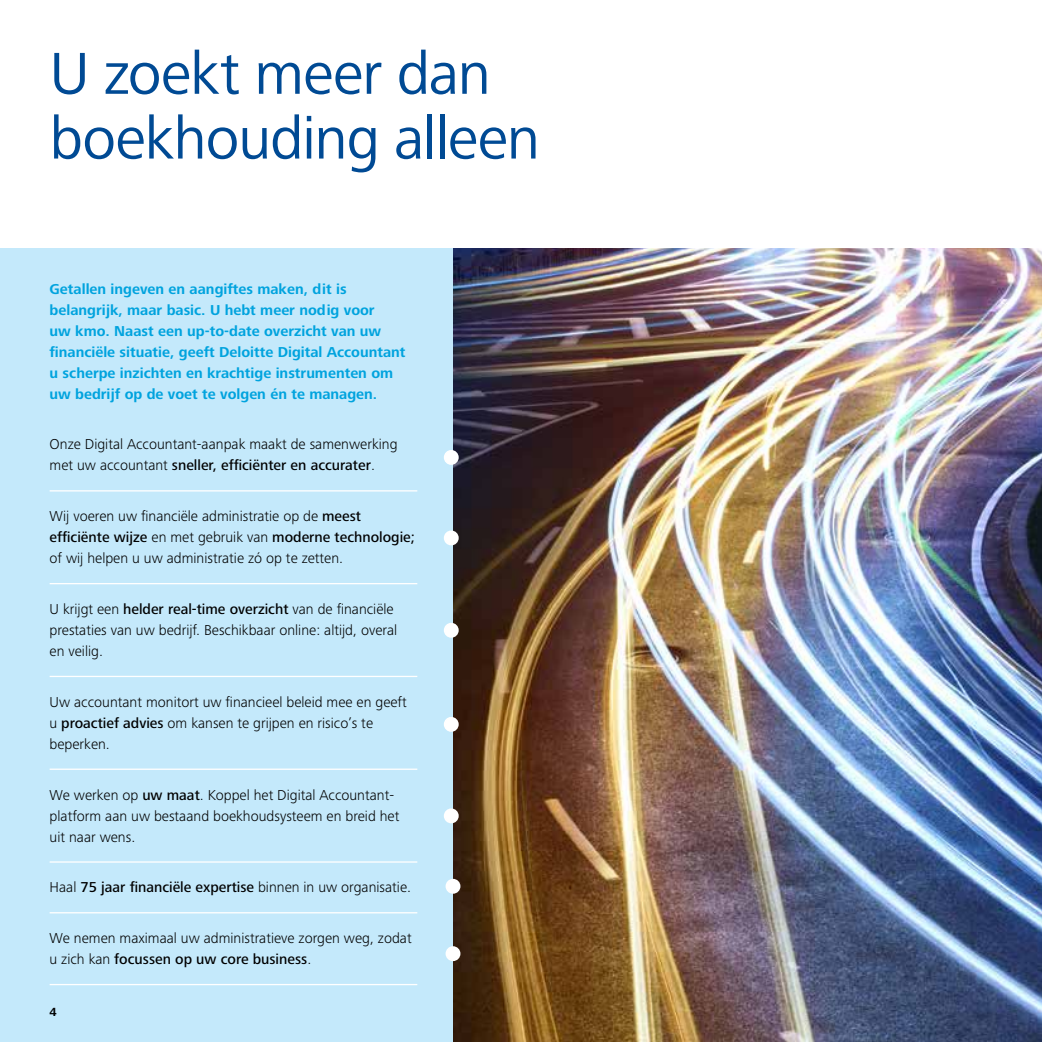
<style>
.page{position:relative;width:1042px;height:1042px;background:#fff}
.page>*{position:absolute;margin:0;border:0;box-sizing:border-box;transform-origin:0 0}
.t1{font:61.25px/64.8px "Frutiger Next Pro";letter-spacing:-.015em;color:#004a94}
.t2{font:300 14.88px/21px "Frutiger Next Pro";color:#000}
.t3{font:700 14.88px/21px "Frutiger Next Pro";color:#00a3de}
.t4{font:700 12.25px "Frutiger Next Pro";color:#000}
.s1{font-weight:500}
</style>
<div class="page">
<img style="left:452px;top:248px;width:590px;height:794px">
<div style="left:0;top:248px;width:452px;height:794px;background:#c4e9fb"></div>
<hr style="left:50px;top:490px;width:367px;height:1px;background:#fff">
<hr style="left:50px;top:583px;width:367px;height:1px;background:#fff">
<hr style="left:50px;top:676px;width:367px;height:1px;background:#fff">
<hr style="left:50px;top:768px;width:367px;height:2px;background:#fff">
<hr style="left:50px;top:861px;width:367px;height:1px;background:#fff">
<hr style="left:50px;top:912px;width:367px;height:1px;background:#fff">
<hr style="left:50px;top:984px;width:367px;height:1px;background:#fff">
<div style="left:445px;top:451px;width:13px;height:13px;background:#fff;border-radius:50%"></div>
<div style="left:444px;top:450px;width:15px;height:15px;border:2px solid #fff;border-radius:50%"></div>
<div style="left:445px;top:531px;width:13px;height:13px;background:#fff;border-radius:50%"></div>
<div style="left:444px;top:530px;width:15px;height:15px;border:2px solid #fff;border-radius:50%"></div>
<div style="left:445px;top:624px;width:13px;height:13px;background:#fff;border-radius:50%"></div>
<div style="left:444px;top:623px;width:15px;height:15px;border:2px solid #fff;border-radius:50%"></div>
<div style="left:445px;top:718px;width:13px;height:13px;background:#fff;border-radius:50%"></div>
<div style="left:444px;top:717px;width:15px;height:15px;border:2px solid #fff;border-radius:50%"></div>
<div style="left:446px;top:879px;width:13px;height:14px;background:#fff;border-radius:50%"></div>
<div style="left:445px;top:879px;width:15px;height:15px;border:2px solid #fff;border-radius:50%"></div>
<div style="left:446px;top:947px;width:13px;height:13px;background:#fff;border-radius:50%"></div>
<div style="left:445px;top:946px;width:15px;height:15px;border:2px solid #fff;border-radius:50%"></div>
<div style="left:445px;top:809px;width:13px;height:13px;background:#fff;border-radius:50%"></div>
<div style="left:444px;top:808px;width:15px;height:15px;border:2px solid #fff;border-radius:50%"></div>
<h1 class="t1" style="left:50px;top:41px;width:492px">U zoekt meer dan boekhouding alleen</h1>
<p class="t3" style="left:50px;top:278px;width:357px">Getallen ingeven en aangiftes maken, dit is belangrijk, maar basic. U hebt meer nodig voor<br>uw kmo. Naast een up-to-date overzicht van uw financiële situatie, geeft Deloitte Digital Accountant u scherpe inzichten en krachtige instrumenten om uw bedrijf op de voet te volgen én te managen.</p>
<p class="t2" style="left:50px;top:434px;width:349px">Onze Digital Accountant-aanpak maakt de samenwerking met uw accountant <span class="s1">sneller, efficiënter en accurater</span>.</p>
<p class="t2" style="left:50px;top:506px;width:367px">Wij voeren uw financiële administratie op de <span class="s1">meest efficiënte wijze</span> en met gebruik van <span class="s1">moderne technologie; </span>of wij helpen u uw administratie zó op te zetten.</p>
<p class="t2" style="left:50px;top:598px;width:349px">U krijgt een <span class="s1">helder real-time overzicht</span> van de financiële prestaties van uw bedrijf. Beschikbaar online: altijd, overal en veilig.</p>
<p class="t2" style="left:50px;top:691px;width:359px">Uw accountant monitort uw financieel beleid mee en geeft u <span class="s1">proactief advies</span> om kansen te grijpen en risico’s te beperken.</p>
<p class="t2" style="left:50px;top:784px;width:351px">We werken op <span class="s1">uw maat</span>. Koppel het Digital Accountant&shy;platform aan uw bestaand boekhoudsysteem en breid het uit naar wens.</p>
<p class="t2" style="left:50px;top:877px;width:363px">Haal <span class="s1">75 jaar financiële expertise</span> binnen in uw organisatie.</p>
<p class="t2" style="left:50px;top:927px;width:364px">We nemen maximaal uw administratieve zorgen weg, zodat u zich kan <span class="s1">focussen op uw core business</span>.</p>
<p class="t4" style="left:50px;top:1005px;width:9px">4</p>
</div>
